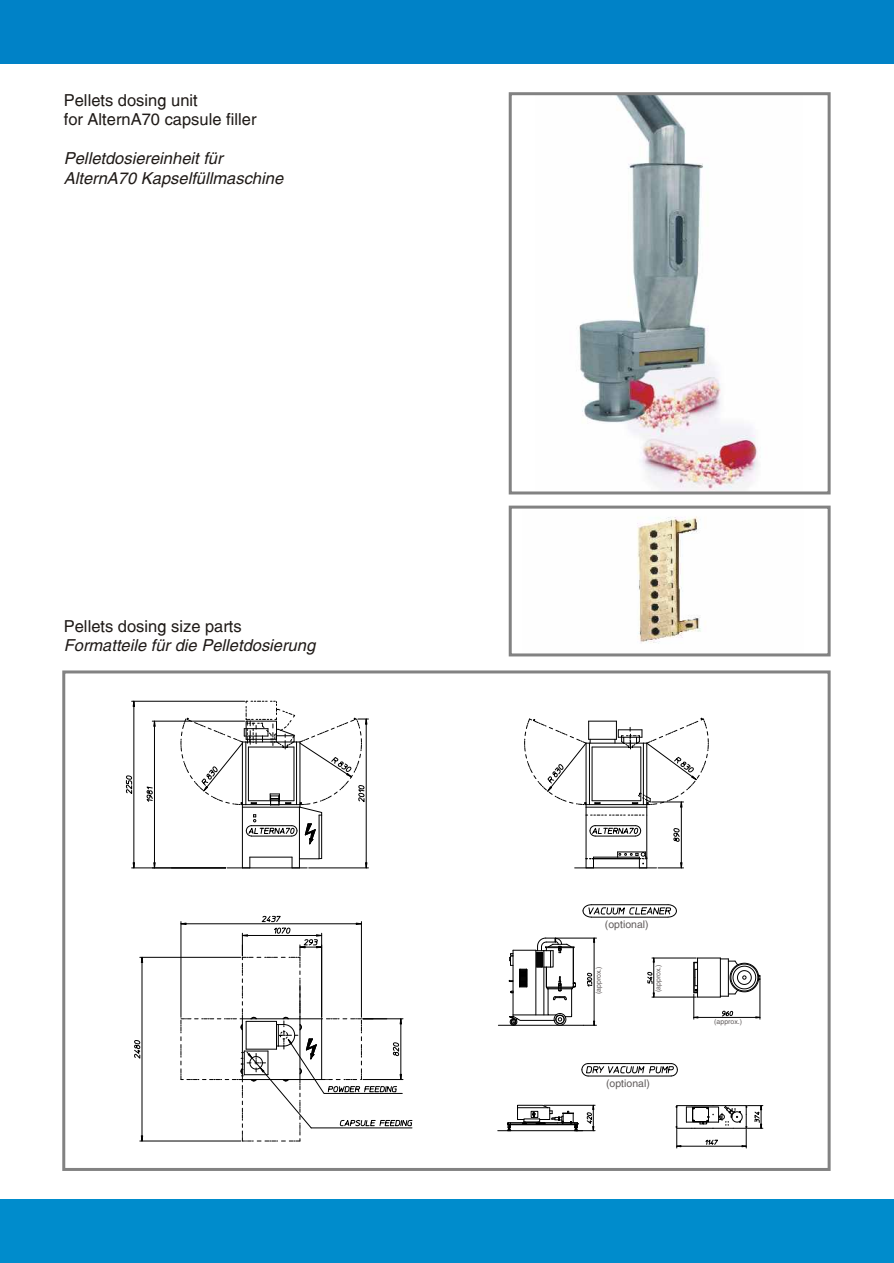
<style>
.page{position:relative;width:894px;height:1263px;background:#fff}
.page>*{position:absolute;margin:0;border:0;box-sizing:border-box;transform-origin:0 0}
.t1{font:italic 16.5px/19.5px "Switzerland";color:#1f1a17}
.t2{font:16.5px/19.5px "Switzerland";color:#1f1a17}
.t3{font:10.5px "Switzerland";color:#615c5c}
.t4{font:6.9px "Switzerland";color:#615c5c}
</style>
<div class="page">
<div style="left:0;top:0;width:894px;height:64px;background:#0082c7"></div>
<div style="left:0;top:1199px;width:894px;height:64px;background:#008ccc"></div>
<img style="left:579px;top:96px;width:179px;height:394px">
<div style="left:509px;top:92px;width:322px;height:402px;border:3px solid #828282"></div>
<img style="left:637px;top:516px;width:69px;height:128px">
<div style="left:509px;top:506px;width:322px;height:150px;border:3px solid #828282"></div>
<hr style="left:142px;top:957px;width:1px;height:184px;background:#000">
<hr style="left:140px;top:1141px;width:101px;height:1px;background:#000">
<hr style="left:140px;top:957px;width:101px;height:1px;background:#000">
<svg style="left:134px;top:1040px;width:6px;height:19px"></svg>
<svg style="left:181px;top:916px;width:231px;height:226px"></svg>
<hr style="left:250px;top:857px;width:42px;height:1px;background:#000">
<svg style="left:243px;top:857px;width:8px;height:11px"></svg>
<hr style="left:299px;top:807px;width:1px;height:52px;background:#000">
<svg style="left:292px;top:857px;width:30px;height:12px"></svg>
<hr style="left:319px;top:815px;width:1px;height:44px;background:#000">
<hr style="left:321px;top:815px;width:1px;height:44px;background:#000">
<hr style="left:242px;top:807px;width:1px;height:61px;background:#000">
<hr style="left:227px;top:868px;width:80px;height:1px;background:#000">
<hr style="left:366px;top:719px;width:1px;height:149px;background:#000">
<hr style="left:309px;top:868px;width:59px;height:1px;background:#000">
<hr style="left:134px;top:701px;width:1px;height:167px;background:#000">
<hr style="left:132px;top:701px;width:113px;height:1px;background:#000">
<hr style="left:132px;top:868px;width:94px;height:1px;background:#000">
<svg style="left:133px;top:862px;width:2px;height:7px"></svg>
<svg style="left:126px;top:776px;width:6px;height:18px"></svg>
<hr style="left:154px;top:721px;width:1px;height:147px;background:#000">
<hr style="left:152px;top:721px;width:93px;height:1px;background:#000">
<svg style="left:153px;top:862px;width:3px;height:7px"></svg>
<svg style="left:153px;top:721px;width:3px;height:6px"></svg>
<svg style="left:146px;top:787px;width:7px;height:15px"></svg>
<svg style="left:181px;top:701px;width:187px;height:145px"></svg>
<hr style="left:647px;top:815px;width:1px;height:42px;background:#000">
<hr style="left:586px;top:815px;width:1px;height:44px;background:#000">
<hr style="left:575px;top:868px;width:82px;height:1px;background:#000">
<svg style="left:586px;top:852px;width:62px;height:17px"></svg>
<hr style="left:595px;top:836px;width:40px;height:1px;background:#000">
<svg style="left:590px;top:825px;width:51px;height:11px"></svg>
<hr style="left:681px;top:802px;width:1px;height:66px;background:#000">
<svg style="left:658px;top:862px;width:26px;height:7px"></svg>
<svg style="left:674px;top:828px;width:6px;height:14px"></svg>
<svg style="left:524px;top:718px;width:185px;height:98px"></svg>
<div style="left:62px;top:670px;width:769px;height:501px;border:3px solid #828282"></div>
<svg style="left:676px;top:1105px;width:87px;height:43px"></svg>
<hr style="left:498px;top:1130px;width:85px;height:1px;background:#000">
<svg style="left:507px;top:1104px;width:88px;height:28px"></svg>
<hr style="left:588px;top:1076px;width:83px;height:1px;background:#000">
<svg style="left:582px;top:1063px;width:96px;height:13px"></svg>
<hr style="left:591px;top:917px;width:77px;height:1px;background:#000">
<svg style="left:583px;top:904px;width:94px;height:13px"></svg>
<hr style="left:498px;top:1025px;width:85px;height:1px;background:#000">
<svg style="left:509px;top:938px;width:67px;height:88px"></svg>
<hr style="left:594px;top:938px;width:1px;height:87px;background:#000">
<hr style="left:556px;top:938px;width:40px;height:1px;background:#000">
<svg style="left:583px;top:1021px;width:13px;height:5px"></svg>
<svg style="left:587px;top:973px;width:5px;height:14px"></svg>
<hr style="left:654px;top:958px;width:1px;height:39px;background:#000">
<hr style="left:652px;top:958px;width:44px;height:1px;background:#000">
<hr style="left:652px;top:997px;width:44px;height:1px;background:#000">
<svg style="left:647px;top:972px;width:5px;height:12px"></svg>
<svg style="left:693px;top:958px;width:68px;height:61px"></svg>
<p class="t2" style="left:64px;top:92px;width:194px">Pellets dosing unit<br>for AlternA70 capsule filler</p>
<p class="t1" style="left:64px;top:150px;width:221px">Pelletdosiereinheit für<br>AlternA70 Kapselfüllmaschine</p>
<p class="t2" style="left:64px;top:618px;width:180px">Pellets dosing size parts</p>
<p class="t1" style="left:64px;top:637px;width:253px">Formatteile für die Pelletdosierung</p>
<p class="t3" style="left:605px;top:920px;width:45px">(optional)</p>
<p class="t4" style="left:596px;top:994px;width:29px;rotate:-90deg">(approx.)</p>
<p class="t4" style="left:655px;top:992px;width:29px;rotate:-90deg">(approx.)</p>
<p class="t3" style="left:606px;top:1079px;width:45px">(optional)</p>
<p class="t4" style="left:714px;top:1019px;width:29px">(approx.)</p>
</div>
